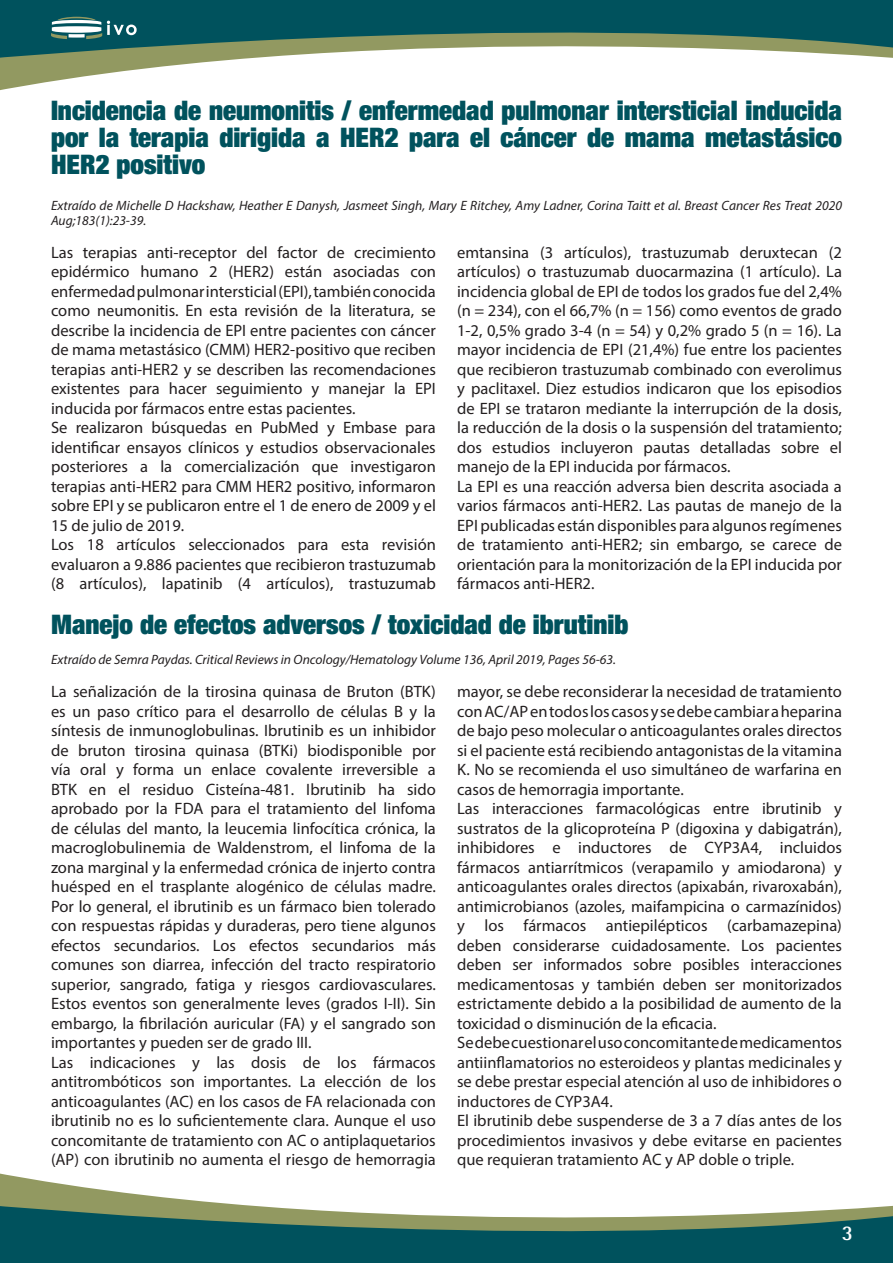
<style>
.page{position:relative;width:893px;height:1263px;background:#fff}
.page>*{position:absolute;margin:0;border:0;box-sizing:border-box;transform-origin:0 0}
.t1{font:900 expanded 27px/27px "Helvetica Neue";color:#00525d;text-align:justify}
.t2{font:700 21px "Rotis Semi Sans";color:#fff}
.t3{font:16.5px/19.5px "Myriad Pro";color:#231f20;text-align:justify}
.t4{font:italic 13.5px/15px "Myriad Pro";color:#231f20}
</style>
<div class="page">
<div style="left:0;top:1257px;width:893px;height:6px;background:#00525d"></div>
<svg style="left:0;top:1173px;width:893px;height:84px"></svg>
<div style="left:0;top:0;width:893px;height:7px;background:#00525d"></div>
<svg style="left:0;top:7px;width:893px;height:83px"></svg>
<svg style="left:51px;top:17px;width:86px;height:22px"></svg>
<p class="t1" style="left:51px;top:96px;width:792px">Incidencia de neumonitis / enfermedad pulmonar intersticial inducida por la terapia dirigida a HER2 para el cáncer de mama metastásico HER2 positivo</p>
<p class="t4" style="left:51px;top:198px;width:792px">Extraído de Michelle D Hackshaw, Heather E Danysh, Jasmeet Singh, Mary E Ritchey, Amy Ladner, Corina Taitt et al. Breast Cancer Res Treat 2020<br>Aug;183(1):23-39.</p>
<p class="t3" style="left:51px;top:242px;width:386px">Las terapias anti-receptor del factor de crecimiento epidérmico humano 2 (HER2) están asociadas con enfermedad pulmonar intersticial (EPI), también conocida como neumonitis. En esta revisión de la literatura, se describe la incidencia de EPI entre pacientes con cáncer de mama metastásico (CMM) HER2-positivo que reciben terapias anti-HER2 y se describen las recomendaciones existentes para hacer seguimiento y manejar la EPI inducida por fármacos entre estas pacientes.</p>
<p class="t3" style="left:51px;top:418px;width:386px">Se realizaron búsquedas en PubMed y Embase para identificar ensayos clínicos y estudios observacionales posteriores a la comercialización que investigaron terapias anti-HER2 para CMM HER2 positivo, informaron sobre EPI y se publicaron entre el 1 de enero de 2009 y el 15 de julio de 2019.</p>
<p class="t3" style="left:51px;top:535px;width:386px">Los 18 artículos seleccionados para esta revisión evaluaron a 9.886 pacientes que recibieron trastuzumab (8 artículos), lapatinib (4 artículos), trastuzumab</p>
<p class="t3" style="left:457px;top:242px;width:386px">emtansina (3 artículos), trastuzumab deruxtecan (2 artículos) o trastuzumab duocarmazina (1 artículo). La incidencia global de EPI de todos los grados fue del 2,4% (n = 234), con el 66,7% (n = 156) como eventos de grado 1-2, 0,5% grado 3-4 (n = 54) y 0,2% grado 5 (n = 16). La mayor incidencia de EPI (21,4%) fue entre los pacientes que recibieron trastuzumab combinado con everolimus y paclitaxel. Diez estudios indicaron que los episodios de EPI se trataron mediante la interrupción de la dosis, la reducción de la dosis o la suspensión del tratamiento; dos estudios incluyeron pautas detalladas sobre el manejo de la EPI inducida por fármacos.</p>
<p class="t3" style="left:457px;top:476px;width:386px">La EPI es una reacción adversa bien descrita asociada a varios fármacos anti-HER2. Las pautas de manejo de la EPI publicadas están disponibles para algunos regímenes de tratamiento anti-HER2; sin embargo, se carece de orientación para la monitorización de la EPI inducida por fármacos anti-HER2.</p>
<p class="t1" style="left:51px;top:610px;width:579px">Manejo de efectos adversos / toxicidad de ibrutinib</p>
<p class="t4" style="left:51px;top:652px;width:566px">Extraído de Semra Paydas. Critical Reviews in Oncology/Hematology Volume 136, April 2019, Pages 56-63.</p>
<p class="t3" style="left:51px;top:681px;width:386px">La señalización de la tirosina quinasa de Bruton (BTK) es un paso crítico para el desarrollo de células B y la síntesis de inmunoglobulinas. Ibrutinib es un inhibidor de bruton tirosina quinasa (BTKi) biodisponible por vía oral y forma un enlace covalente irreversible a BTK en el residuo Cisteína-481. Ibrutinib ha sido aprobado por la FDA para el tratamiento del linfoma de células del manto, la leucemia linfocítica crónica, la macroglobulinemia de Waldenstrom, el linfoma de la zona marginal y la enfermedad crónica de injerto contra huésped en el trasplante alogénico de células madre.<br>Por lo general, el ibrutinib es un fármaco bien tolerado con respuestas rápidas y duraderas, pero tiene algunos efectos secundarios. Los efectos secundarios más comunes son diarrea, infección del tracto respiratorio superior, sangrado, fatiga y riesgos cardiovasculares.<br>Estos eventos son generalmente leves (grados I-II). Sin embargo, la fibrilación auricular (FA) y el sangrado son importantes y pueden ser de grado III.</p>
<p class="t3" style="left:51px;top:1052px;width:386px">Las indicaciones y las dosis de los fármacos antitrombóticos son importantes. La elección de los anticoagulantes (AC) en los casos de FA relacionada con ibrutinib no es lo suficientemente clara. Aunque el uso concomitante de tratamiento con AC o antiplaquetarios (AP) con ibrutinib no aumenta el riesgo de hemorragia</p>
<p class="t3" style="left:457px;top:681px;width:386px">mayor, se debe reconsiderar la necesidad de tratamiento con AC/AP en todos los casos y se debe cambiar a heparina de bajo peso molecular o anticoagulantes orales directos si el paciente está recibiendo antagonistas de la vitamina K. No se recomienda el uso simultáneo de warfarina en casos de hemorragia importante.</p>
<p class="t3" style="left:457px;top:798px;width:386px">Las interacciones farmacológicas entre ibrutinib y sustratos de la glicoproteína P (digoxina y dabigatrán), inhibidores e inductores de CYP3A4, incluidos fármacos antiarrítmicos (verapamilo y amiodarona) y anticoagulantes orales directos (apixabán, rivaroxabán), antimicrobianos (azoles, maifampicina o carmazínidos) y los fármacos antiepilépticos (carbamazepina) deben considerarse cuidadosamente. Los pacientes deben ser informados sobre posibles interacciones medicamentosas y también deben ser monitorizados estrictamente debido a la posibilidad de aumento de la toxicidad o disminución de la eficacia.</p>
<p class="t3" style="left:457px;top:1032px;width:386px">Se debe cuestionar el uso concomitante de medicamentos antiinflamatorios no esteroideos y plantas medicinales y se debe prestar especial atención al uso de inhibidores o inductores de CYP3A4.</p>
<p class="t3" style="left:457px;top:1110px;width:386px">El ibrutinib debe suspenderse de 3 a 7 días antes de los procedimientos invasivos y debe evitarse en pacientes que requieran tratamiento AC y AP doble o triple.</p>
<p class="t2" style="left:842px;top:1219px;width:13px">3</p>
</div>
